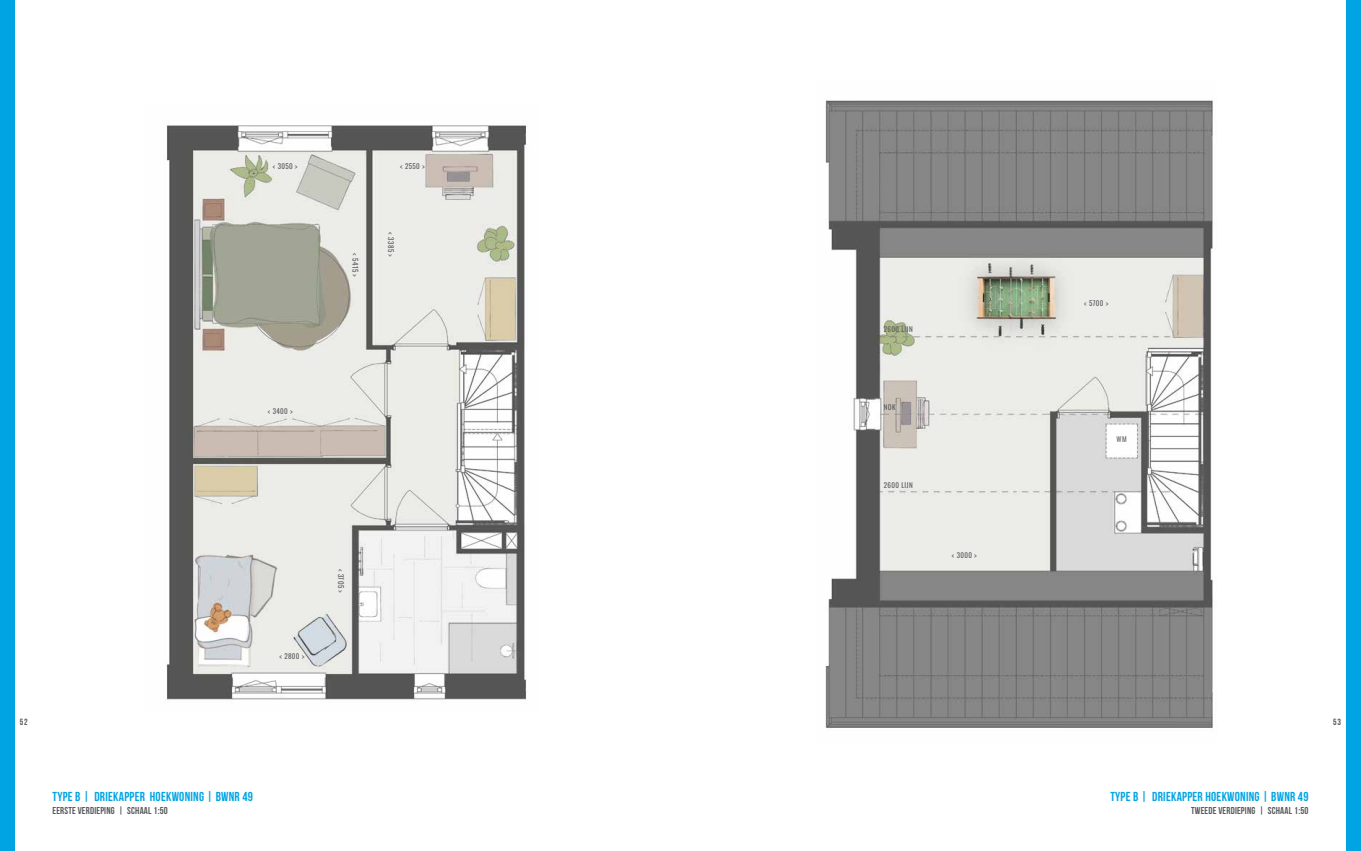
<style>
.page{position:relative;width:1361px;height:851px;background:#fff}
.page>*{position:absolute;margin:0;border:0;box-sizing:border-box;transform-origin:0 0}
.t1{font:13px "Bebas Neue";letter-spacing:.02em;color:#00a4e3}
.t2{font:10px "Bebas Neue";letter-spacing:.02em;color:#58595c}
.t3{font:9px "Bebas Neue";color:#58595c}
.t4{font:7px "Oswald";letter-spacing:.05em;color:#58595c}
</style>
<div class="page">
<div style="left:0;top:0;width:14px;height:850px;background:#00a4e3"></div>
<div style="left:1346px;top:0;width:15px;height:850px;background:#00a4e3"></div>
<img style="left:825px;top:100px;width:388px;height:629px">
<img style="left:166px;top:125px;width:361px;height:575px">
<p class="t4" style="left:273px;top:160px;width:26px">&lt; 3050 &gt;</p>
<p class="t4" style="left:268px;top:404px;width:26px">&lt; 3400 &gt;</p>
<p class="t4" style="left:361px;top:253px;width:25px;rotate:90deg">&lt; 5415 &gt;</p>
<p class="t4" style="left:400px;top:160px;width:26px">&lt; 2550 &gt;</p>
<p class="t4" style="left:397px;top:232px;width:26px;rotate:90deg">&lt; 3385 &gt;</p>
<p class="t4" style="left:279px;top:649px;width:26px">&lt; 2800 &gt;</p>
<p class="t4" style="left:347px;top:568px;width:25px;rotate:90deg">&lt; 3705 &gt;</p>
<p class="t4" style="left:884px;top:323px;width:30px">2600 LIJN</p>
<p class="t4" style="left:884px;top:401px;width:13px">NOK</p>
<p class="t4" style="left:884px;top:478px;width:30px">2600 LIJN</p>
<p class="t4" style="left:952px;top:548px;width:27px">&lt; 3000 &gt;</p>
<p class="t4" style="left:1084px;top:297px;width:26px">&lt; 5700 &gt;</p>
<p class="t4" style="left:1116px;top:433px;width:12px">WM</p>
<p class="t3" style="left:20px;top:717px;width:9px">52</p>
<p class="t3" style="left:1333px;top:717px;width:9px">53</p>
<h1 class="t1" style="left:52px;top:789px;width:202px">TYPE B | DRIEKAPPER HOEKWONING | BWNR 49</h1>
<h2 class="t2" style="left:52px;top:804px;width:117px">EERSTE VERDIEPING | SCHAAL 1:50</h2>
<h1 class="t1" style="left:1110px;top:789px;width:200px">TYPE B | DRIEKAPPER HOEKWONING | BWNR 49</h1>
<h2 class="t2" style="left:1191px;top:804px;width:119px">TWEEDE VERDIEPING | SCHAAL 1:50</h2>
</div>
